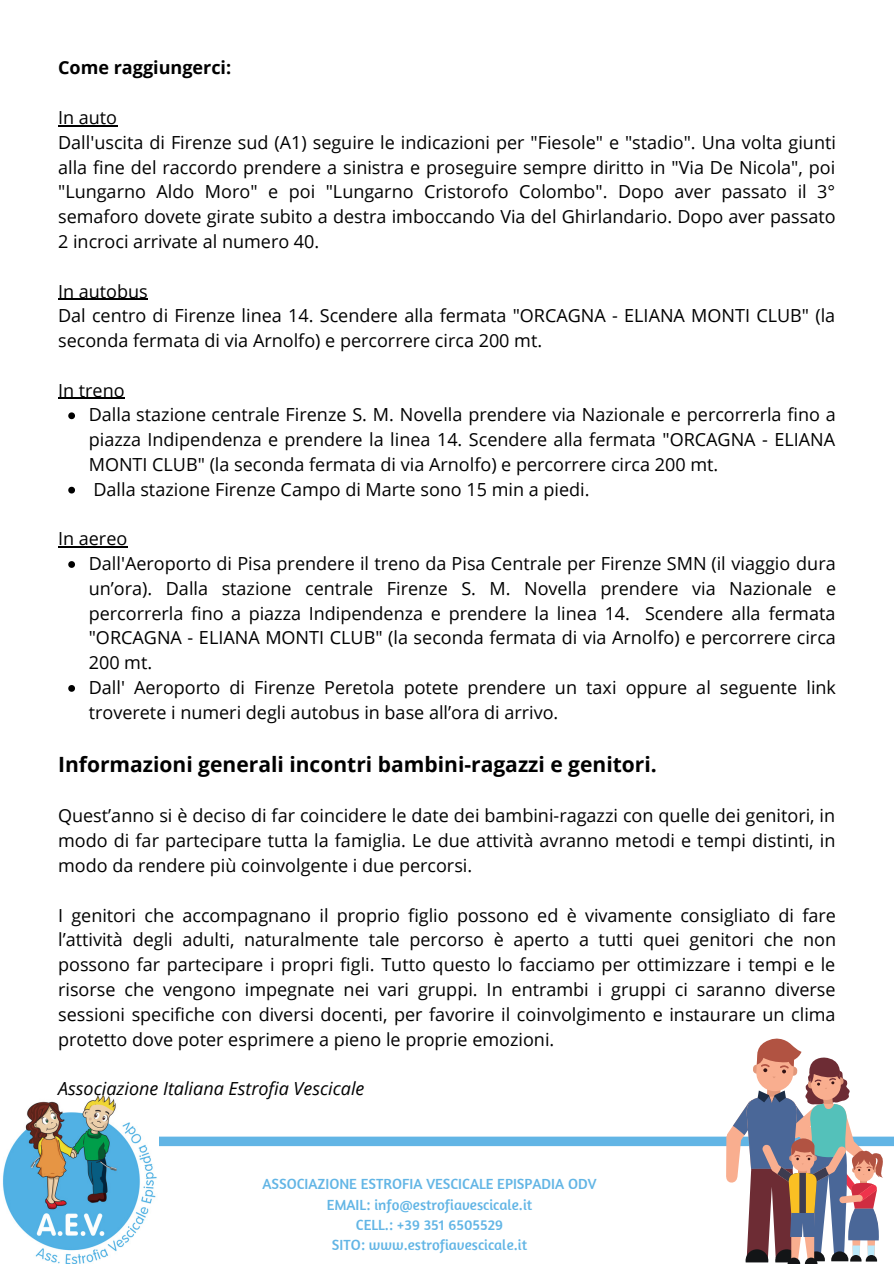
<style>
.page{position:relative;width:894px;height:1264px;background:#fff}
.page>*{position:absolute;margin:0;border:0;box-sizing:border-box;transform-origin:0 0}
.t1{font:700 21px "Open Sans";color:#000}
.t2{font:18px/24.8px "Open Sans";color:#000;text-align:justify}
.t3{font:italic 18px "Open Sans";color:#000}
.t4{font:700 18px "Open Sans";color:#000}
.t5{font:15px "Amaranth";color:#62b5e5}
</style>
<div class="page">
<svg style="left:3px;top:1038px;width:890px;height:225px"></svg>
<svg style="left:68px;top:412px;width:7px;height:7px"></svg>
<svg style="left:68px;top:487px;width:7px;height:6px"></svg>
<svg style="left:68px;top:561px;width:7px;height:7px"></svg>
<svg style="left:68px;top:685px;width:7px;height:6px"></svg>
<hr style="left:58px;top:125px;width:59px;height:1px;background:#000">
<hr style="left:58px;top:298px;width:90px;height:2px;background:#000">
<hr style="left:58px;top:398px;width:67px;height:1px;background:#000">
<hr style="left:58px;top:546px;width:69px;height:1px;background:#000">
<p class="t4" style="left:58px;top:55px;width:174px">Come raggiungerci:</p>
<p class="t2" style="left:58px;top:105px;width:61px">In auto</p>
<p class="t2" style="left:58px;top:129px;width:779px">Dall'uscita di Firenze sud (A1) seguire le indicazioni per "Fiesole" e "stadio". Una volta giunti alla fine del raccordo prendere a sinistra e proseguire sempre diritto in "Via De Nicola", poi "Lungarno Aldo Moro" e poi "Lungarno Cristorofo Colombo". Dopo aver passato il 3° semaforo dovete girate subito a destra imboccando Via del Ghirlandario. Dopo aver passato 2 incroci arrivate al numero 40.</p>
<p class="t2" style="left:58px;top:278px;width:91px">In autobus</p>
<p class="t2" style="left:58px;top:303px;width:778px">Dal centro di Firenze linea 14. Scendere alla fermata "ORCAGNA - ELIANA MONTI CLUB" (la seconda fermata di via Arnolfo) e percorrere circa 200 mt.</p>
<p class="t2" style="left:58px;top:377px;width:68px">In treno</p>
<p class="t2" style="left:89px;top:402px;width:748px">Dalla stazione centrale Firenze S. M. Novella prendere via Nazionale e percorrerla fino a piazza Indipendenza e prendere la linea 14. Scendere alla fermata "ORCAGNA - ELIANA MONTI CLUB" (la seconda fermata di via Arnolfo) e percorrere circa 200 mt.</p>
<p class="t2" style="left:93px;top:476px;width:497px">Dalla stazione Firenze Campo di Marte sono 15 min a piedi.</p>
<p class="t2" style="left:58px;top:526px;width:71px">In aereo</p>
<p class="t2" style="left:89px;top:550px;width:748px">Dall'Aeroporto di Pisa prendere il treno da Pisa Centrale per Firenze SMN (il viaggio dura un’ora). Dalla stazione centrale Firenze S. M. Novella prendere via Nazionale e percorrerla fino a piazza Indipendenza e prendere la linea 14. Scendere alla fermata "ORCAGNA - ELIANA MONTI CLUB" (la seconda fermata di via Arnolfo) e percorrere circa 200 mt.</p>
<p class="t2" style="left:89px;top:674px;width:748px">Dall' Aeroporto di Firenze Peretola potete prendere un taxi oppure al seguente link troverete i numeri degli autobus in base all’ora di arrivo.</p>
<p class="t1" style="left:58px;top:749px;width:600px">Informazioni generali incontri bambini-ragazzi e genitori.</p>
<p class="t2" style="left:58px;top:803px;width:778px">Quest’anno si è deciso di far coincidere le date dei bambini-ragazzi con quelle dei genitori, in modo di far partecipare tutta la famiglia. Le due attività avranno metodi e tempi distinti, in modo da rendere più coinvolgente i due percorsi.</p>
<p class="t2" style="left:58px;top:902px;width:779px">I genitori che accompagnano il proprio figlio possono ed è vivamente consigliato di fare l’attività degli adulti, naturalmente tale percorso è aperto a tutti quei genitori che non possono far partecipare i propri figli. Tutto questo lo facciamo per ottimizzare i tempi e le risorse che vengono impegnate nei vari gruppi. In entrambi i gruppi ci saranno diverse sessioni specifiche con diversi docenti, per favorire il coinvolgimento e instaurare un clima protetto dove poter esprimere a pieno le proprie emozioni.</p>
<p class="t3" style="left:58px;top:1075px;width:308px">Associazione Italiana Estrofia Vescicale</p>
<p class="t5" style="left:262px;top:1174px;width:335px">ASSOCIAZIONE ESTROFIA VESCICALE EPISPADIA ODV</p>
<p class="t5" style="left:326px;top:1194px;width:207px">EMAIL: info@estrofiavescicale.it</p>
<p class="t5" style="left:356px;top:1215px;width:149px">CELL.: +39 351 6505529</p>
<p class="t5" style="left:332px;top:1235px;width:197px">SITO: www.estrofiavescicale.it</p>
</div>
